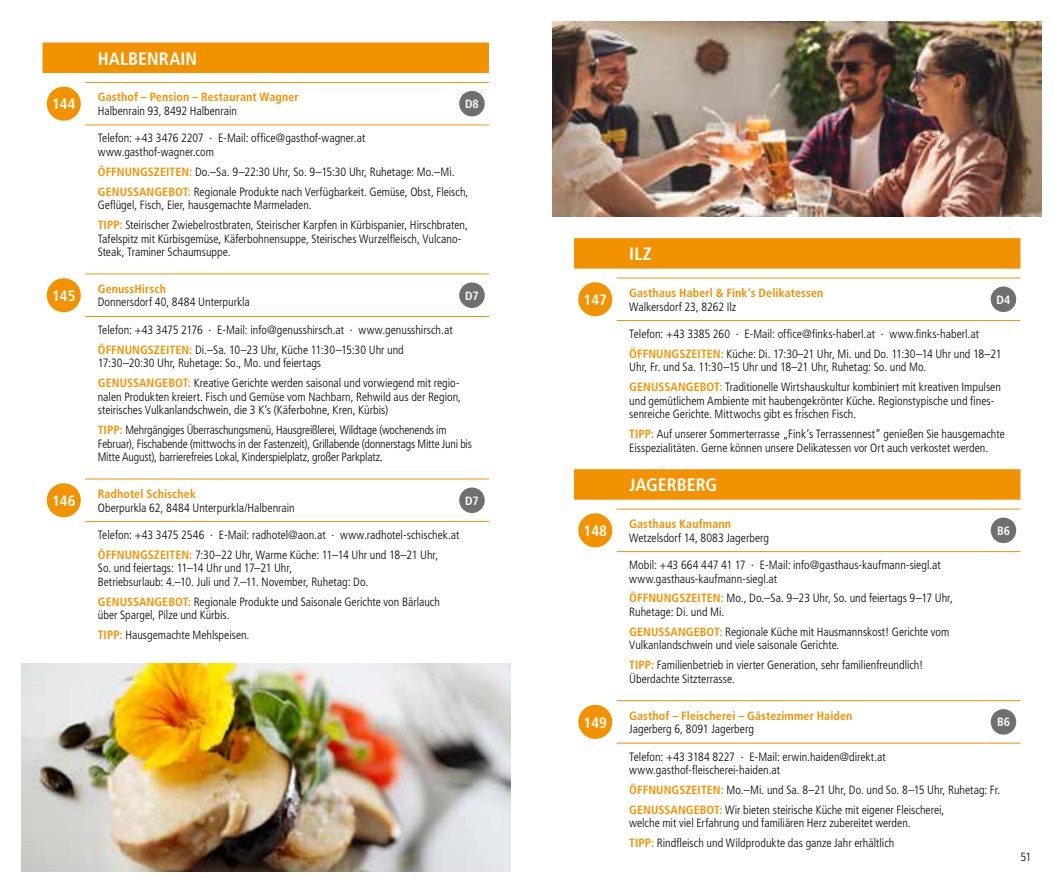
<style>
.page{position:relative;width:1063px;height:893px;background:#fff}
.page>*{position:absolute;margin:0;border:0;box-sizing:border-box;transform-origin:0 0}
.t1{font:700 condensed 18px "Frutiger LT Pro";color:#fff}
.t2{font:700 condensed 15px "Frutiger LT Pro";color:#fff}
.t3{font:300 condensed 12px/13.5px "Frutiger LT Pro";color:#000}
.t4{font:700 condensed 12px "Frutiger LT Pro";letter-spacing:.01em;color:#f39200}
.t5{font:700 condensed 12px "Frutiger LT Pro";color:#fff}
.s1{font-weight:700;color:#f39200}
</style>
<div class="page">
<div style="left:43px;top:43px;width:446px;height:30px;background:#f39200"></div>
<hr style="left:85px;top:82px;width:370px;height:1px;background:#f39200">
<hr style="left:455px;top:82px;width:34px;height:1px;background:#f39200">
<hr style="left:85px;top:125px;width:370px;height:1px;background:#f39200">
<hr style="left:455px;top:125px;width:34px;height:1px;background:#f39200">
<hr style="left:85px;top:274px;width:370px;height:1px;background:#f39200">
<hr style="left:455px;top:274px;width:34px;height:1px;background:#f39200">
<hr style="left:85px;top:316px;width:370px;height:1px;background:#f39200">
<hr style="left:455px;top:316px;width:34px;height:1px;background:#f39200">
<hr style="left:85px;top:479px;width:370px;height:1px;background:#f39200">
<hr style="left:455px;top:479px;width:34px;height:1px;background:#f39200">
<hr style="left:85px;top:521px;width:370px;height:1px;background:#f39200">
<hr style="left:455px;top:521px;width:34px;height:1px;background:#f39200">
<div style="left:47px;top:87px;width:34px;height:34px;background:#f39200;border-radius:50%"></div>
<div style="left:459px;top:91px;width:26px;height:25px;background:#706f6f;border-radius:50%"></div>
<div style="left:47px;top:278px;width:34px;height:34px;background:#f39200;border-radius:50%"></div>
<div style="left:459px;top:282px;width:26px;height:26px;background:#706f6f;border-radius:50%"></div>
<div style="left:47px;top:483px;width:34px;height:34px;background:#f39200;border-radius:50%"></div>
<div style="left:459px;top:487px;width:26px;height:26px;background:#706f6f;border-radius:50%"></div>
<svg style="left:574px;top:238px;width:446px;height:262px"></svg>
<hr style="left:617px;top:278px;width:369px;height:1px;background:#f39200">
<hr style="left:986px;top:278px;width:34px;height:1px;background:#f39200">
<hr style="left:617px;top:320px;width:369px;height:1px;background:#f39200">
<hr style="left:986px;top:320px;width:34px;height:1px;background:#f39200">
<hr style="left:617px;top:509px;width:369px;height:1px;background:#f39200">
<hr style="left:986px;top:509px;width:34px;height:1px;background:#f39200">
<hr style="left:617px;top:551px;width:369px;height:1px;background:#f39200">
<hr style="left:986px;top:551px;width:34px;height:1px;background:#f39200">
<hr style="left:617px;top:700px;width:369px;height:1px;background:#f39200">
<hr style="left:986px;top:700px;width:34px;height:1px;background:#f39200">
<hr style="left:617px;top:743px;width:369px;height:1px;background:#f39200">
<hr style="left:986px;top:743px;width:34px;height:1px;background:#f39200">
<div style="left:578px;top:282px;width:34px;height:34px;background:#f39200;border-radius:50%"></div>
<div style="left:991px;top:286px;width:25px;height:26px;background:#706f6f;border-radius:50%"></div>
<div style="left:578px;top:513px;width:34px;height:34px;background:#f39200;border-radius:50%"></div>
<div style="left:991px;top:518px;width:25px;height:25px;background:#706f6f;border-radius:50%"></div>
<div style="left:578px;top:705px;width:34px;height:34px;background:#f39200;border-radius:50%"></div>
<div style="left:991px;top:709px;width:25px;height:26px;background:#706f6f;border-radius:50%"></div>
<img style="left:21px;top:663px;width:489px;height:209px">
<img style="left:553px;top:21px;width:489px;height:196px">
<h1 class="t1" style="left:98px;top:48px;width:101px">HALBENRAIN</h1>
<p class="t2" style="left:52px;top:95px;width:25px">144</p>
<p class="t4" style="left:98px;top:90px;width:203px">Gasthof – Pension – Restaurant Wagner</p>
<p class="t3" style="left:98px;top:104px;width:141px">Halbenrain 93, 8492 Halbenrain</p>
<p class="t5" style="left:465px;top:97px;width:15px">D8</p>
<p class="t2" style="left:52px;top:287px;width:25px">145</p>
<p class="t2" style="left:52px;top:492px;width:25px">146</p>
<p class="t3" style="left:98px;top:132px;width:269px">Telefon: +43 3476 2207 ∙ E-Mail: office@gasthof-wagner.at www.gasthof-wagner.com</p>
<p class="t3" style="left:98px;top:162px;width:372px;line-height:20px"><span class="s1">ÖFFNUNGSZEITEN:</span> Do.–Sa. 9–22:30 Uhr, So. 9–15:30 Uhr, Ruhetage: Mo.–Mi.<br><span class="s1">GENUSSANGEBOT:</span> Regionale Produkte nach Verfügbarkeit. Gemüse, Obst, Fleisch,</p>
<p class="t3" style="left:98px;top:195px;width:372px;line-height:19.8px">Geflügel, Fisch, Eier, hausgemachte Marmeladen.<br><span class="s1">TIPP:</span> Steirischer Zwiebelrostbraten, Steirischer Karpfen in Kürbispanier, Hirschbraten,</p>
<p class="t3" style="left:98px;top:232px;width:365px">Tafelspitz mit Kürbisgemüse, Käferbohnensuppe, Steirisches Wurzelfleisch, Vulcano-<br>Steak, Traminer Schaumsuppe.</p>
<p class="t4" style="left:98px;top:282px;width:70px">GenussHirsch</p>
<p class="t3" style="left:98px;top:296px;width:154px">Donnersdorf 40, 8484 Unterpurkla</p>
<p class="t5" style="left:465px;top:288px;width:15px">D7</p>
<p class="t3" style="left:98px;top:320px;width:356px;line-height:20px">Telefon: +43 3475 2176 ∙ E-Mail: info@genusshirsch.at ∙ www.genusshirsch.at<br><span class="s1">ÖFFNUNGSZEITEN:</span> Di.–Sa. 10–23 Uhr, Küche 11:30–15:30 Uhr und</p>
<p class="t3" style="left:98px;top:353px;width:363px;line-height:19.8px">17:30–20:30 Uhr, Ruhetage: So., Mo. und feiertags<br><span class="s1">GENUSSANGEBOT:</span> Kreative Gerichte werden saisonal und vorwiegend mit regio-</p>
<p class="t3" style="left:98px;top:390px;width:365px">nalen Produkten kreiert. Fisch und Gemüse vom Nachbarn, Rehwild aus der Region, steirisches Vulkanlandschwein, die 3 K‘s (Käferbohne, Kren, Kürbis)</p>
<p class="t3" style="left:98px;top:423px;width:376px"><span class="s1">TIPP:</span> Mehrgängiges Überraschungsmenü, Hausgreißlerei, Wildtage (wochenends im<br>Februar), Fischabende (mittwochs in der Fastenzeit), Grillabende (donnerstags Mitte Juni bis<br>Mitte August), barrierefreies Lokal, Kinderspielplatz, großer Parkplatz.</p>
<p class="t4" style="left:98px;top:487px;width:100px">Radhotel Schischek</p>
<p class="t3" style="left:98px;top:501px;width:199px">Oberpurkla 62, 8484 Unterpurkla/Halbenrain</p>
<p class="t5" style="left:465px;top:493px;width:15px">D7</p>
<p class="t3" style="left:98px;top:525px;width:363px;line-height:20px">Telefon: +43 3475 2546 ∙ E-Mail: radhotel@aon.at ∙ www.radhotel-schischek.at<br><span class="s1">ÖFFNUNGSZEITEN:</span> 7:30–22 Uhr, Warme Küche: 11–14 Uhr und 18–21 Uhr,</p>
<p class="t3" style="left:98px;top:562px;width:272px">So. und feiertags: 11–14 Uhr und 17–21 Uhr,<br>Betriebsurlaub: 4.–10. Juli und 7.–11. November, Ruhetag: Do.</p>
<p class="t3" style="left:98px;top:595px;width:344px"><span class="s1">GENUSSANGEBOT:</span> Regionale Produkte und Saisonale Gerichte von Bärlauch über Spargel, Pilze und Kürbis.</p>
<p class="t3" style="left:98px;top:628px;width:153px"><span class="s1">TIPP:</span> Hausgemachte Mehlspeisen.</p>
<h1 class="t1" style="left:629px;top:243px;width:24px">ILZ</h1>
<p class="t2" style="left:584px;top:291px;width:25px">147</p>
<p class="t4" style="left:629px;top:286px;width:196px">Gasthaus Haberl &amp; Fink‘s Delikatessen</p>
<p class="t3" style="left:629px;top:300px;width:108px">Walkersdorf 23, 8262 Ilz</p>
<p class="t5" style="left:997px;top:292px;width:15px">D4</p>
<p class="t3" style="left:629px;top:324px;width:374px;line-height:19.8px">Telefon: +43 3385 260 ∙ E-Mail: office@finks-haberl.at ∙ www.finks-haberl.at<br><span class="s1">ÖFFNUNGSZEITEN:</span> Küche: Di. 17:30–21 Uhr, Mi. und Do. 11:30–14 Uhr und 18–21</p>
<p class="t3" style="left:629px;top:357px;width:373px;line-height:20px">Uhr, Fr. und Sa. 11:30–15 Uhr und 18–21 Uhr, Ruhetag: So. und Mo.<br><span class="s1">GENUSSANGEBOT:</span> Traditionelle Wirtshauskultur kombiniert mit kreativen Impulsen</p>
<p class="t3" style="left:629px;top:394px;width:366px">und gemütlichem Ambiente mit haubengekrönter Küche. Regionstypische und fines&shy;senreiche Gerichte. Mittwochs gibt es frischen Fisch.</p>
<p class="t3" style="left:629px;top:427px;width:377px"><span class="s1">TIPP:</span> Auf unserer Sommerterrasse „Fink‘s Terrassennest“ genießen Sie hausgemachte<br>Eisspezialitäten. Gerne können unsere Delikatessen vor Ort auch verkostet werden.</p>
<h1 class="t1" style="left:629px;top:474px;width:89px">JAGERBERG</h1>
<p class="t2" style="left:584px;top:522px;width:25px">148</p>
<p class="t4" style="left:629px;top:517px;width:103px">Gasthaus Kaufmann</p>
<p class="t3" style="left:629px;top:531px;width:141px">Wetzelsdorf 14, 8083 Jagerberg</p>
<p class="t5" style="left:997px;top:524px;width:14px">B6</p>
<p class="t3" style="left:629px;top:558px;width:313px">Mobil: +43 664 447 41 17 ∙ E-Mail: info@gasthaus-kaufmann-siegl.at www.gasthaus-kaufmann-siegl.at</p>
<p class="t3" style="left:629px;top:592px;width:325px"><span class="s1">ÖFFNUNGSZEITEN:</span> Mo., Do.–Sa. 9–23 Uhr, So. und feiertags 9–17 Uhr,<br>Ruhetage: Di. und Mi.</p>
<p class="t3" style="left:629px;top:625px;width:322px"><span class="s1">GENUSSANGEBOT:</span> Regionale Küche mit Hausmannskost! Gerichte vom<br>Vulkanlandschwein und viele saisonale Gerichte.</p>
<p class="t3" style="left:629px;top:658px;width:296px"><span class="s1">TIPP:</span> Familienbetrieb in vierter Generation, sehr familienfreundlich!<br>Überdachte Sitzterrasse.</p>
<p class="t2" style="left:584px;top:713px;width:25px">149</p>
<p class="t4" style="left:629px;top:708px;width:225px">Gasthof – Fleischerei – Gästezimmer Haiden</p>
<p class="t3" style="left:629px;top:722px;width:126px">Jagerberg 6, 8091 Jagerberg</p>
<p class="t5" style="left:997px;top:715px;width:14px">B6</p>
<p class="t3" style="left:629px;top:750px;width:258px">Telefon: +43 3184 8227 ∙ E-Mail: erwin.haiden@direkt.at www.gasthof-fleischerei-haiden.at</p>
<p class="t3" style="left:629px;top:780px;width:373px;line-height:19.8px"><span class="s1">ÖFFNUNGSZEITEN:</span> Mo.–Mi. und Sa. 8–21 Uhr, Do. und So. 8–15 Uhr, Ruhetag: Fr.<br><span class="s1">GENUSSANGEBOT:</span> Wir bieten steirische Küche mit eigener Fleischerei,</p>
<p class="t3" style="left:629px;top:813px;width:283px;line-height:20px">welche mit viel Erfahrung und familiären Herz zubereitet werden.<br><span class="s1">TIPP:</span> Rindfleisch und Wildprodukte das ganze Jahr erhältlich</p>
<p class="t3" style="left:1020px;top:850px;width:12px">51</p>
</div>
